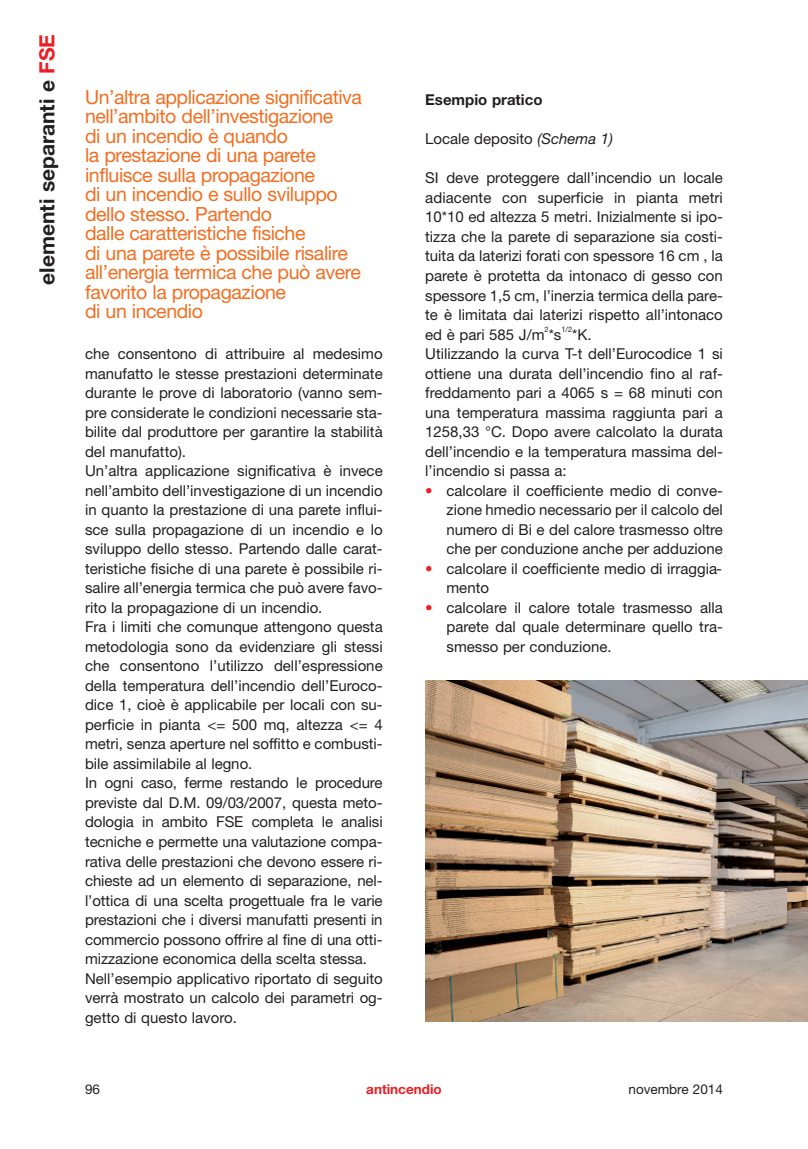
<style>
.page{position:relative;width:808px;height:1149px;background:#fff}
.page>*{position:absolute;margin:0;border:0;box-sizing:border-box;transform-origin:0 0}
.t1{font:700 21px "Helvetica Neue";color:#231f20}
.t2{font:19.5px/19.5px "Helvetica Neue";letter-spacing:-.02em;color:#f36e21}
.t3{font:15px/19.5px "Helvetica Neue";color:#231f20}
.t4{font:700 15px "Helvetica Neue";color:#231f20}
.t5{font:13.5px "Helvetica Neue";color:#231f20}
.t6{font:700 13.5px "Helvetica Neue";color:#ee1d23}
.t7{font:7.5px "Helvetica Neue";color:#231f20}
.s1{color:#ee1d23}
.s2{font-style:italic}
</style>
<div class="page">
<img style="left:425px;top:680px;width:383px;height:340px">
<h1 class="t1" style="left:34px;top:285px;width:252px;rotate:-90deg">elementi separanti e <span class="s1">FSE</span></h1>
<p class="t2" style="left:85px;top:87px;width:279px">Un’altra applicazione significativa nell’ambito dell’investigazione<br>di un incendio è quando<br>la prestazione di una parete influisce sulla propagazione<br>di un incendio e sullo sviluppo dello stesso. Partendo<br>dalle caratteristiche fisiche<br>di una parete è possibile risalire all’energia termica che può avere favorito la propagazione<br>di un incendio</p>
<p class="t3" style="left:85px;top:343px;width:299px">che consentono di attribuire al medesimo manufatto le stesse prestazioni determinate durante le prove di laboratorio (vanno sem&shy;pre considerate le condizioni necessarie sta&shy;bilite dal produttore per garantire la stabilità del manufatto).<br>Un’altra applicazione significativa è invece nell’ambito dell’investigazione di un incendio in quanto la prestazione di una parete influi&shy;sce sulla propagazione di un incendio e lo sviluppo dello stesso. Partendo dalle carat&shy;teristiche fisiche di una parete è possibile ri&shy;salire all’energia termica che può avere favo&shy;rito la propagazione di un incendio.<br>Fra i limiti che comunque attengono questa metodologia sono da evidenziare gli stessi che consentono l’utilizzo dell’espressione della temperatura dell’incendio dell’Euroco&shy;dice 1, cioè è applicabile per locali con su&shy;perficie in pianta &lt;= 500 mq, altezza &lt;= 4 metri, senza aperture nel soffitto e combusti&shy;bile assimilabile al legno.<br>In ogni caso, ferme restando le procedure previste dal D.M. 09/03/2007, questa meto&shy;dologia in ambito FSE completa le analisi tecniche e permette una valutazione compa&shy;rativa delle prestazioni che devono essere ri&shy;chieste ad un elemento di separazione, nel&shy;l’ottica di una scelta progettuale fra le varie prestazioni che i diversi manufatti presenti in commercio possono offrire al fine di una otti&shy;mizzazione economica della scelta stessa.<br>Nell’esempio applicativo riportato di seguito verrà mostrato un calcolo dei parametri og&shy;getto di questo lavoro.</p>
<p class="t4" style="left:425px;top:91px;width:119px">Esempio pratico</p>
<p class="t3" style="left:425px;top:129px;width:189px">Locale deposito <span class="s2">(Schema 1)</span></p>
<p class="t3" style="left:425px;top:168px;width:299px;text-align:justify">SI deve proteggere dall’incendio un locale adiacente con superficie in pianta metri 10*10 ed altezza 5 metri. Inizialmente si ipo&shy;tizza che la parete di separazione sia costi&shy;tuita da laterizi forati con spessore 16 cm , la parete è protetta da intonaco di gesso con spessore 1,5 cm, l’inerzia termica della pare&shy;te è limitata dai laterizi rispetto all’intonaco ed è pari 585 J/m *s</p>
<p class="t7" style="left:544px;top:325px;width:6px">2</p>
<p class="t7" style="left:561px;top:325px;width:12px">1/2</p>
<p class="t3" style="left:425px;top:324px;width:299px;text-indent:147px">*K.<br>Utilizzando la curva T-t dell’Eurocodice 1 si ottiene una durata dell’incendio fino al raf&shy;freddamento pari a 4065 s = 68 minuti con una temperatura massima raggiunta pari a 1258,33 °C. Dopo avere calcolato la durata dell’incendio e la temperatura massima del&shy;l’incendio si passa a:</p>
<p class="t3" style="left:446px;top:480px;width:278px;text-align:justify;text-indent:-21px"><span class="s1">•</span> calcolare il coefficiente medio di conve&shy;zione hmedio necessario per il calcolo del numero di Bi e del calore trasmesso oltre che per conduzione anche per adduzione</p>
<p class="t3" style="left:446px;top:558px;width:277px;text-indent:-21px"><span class="s1">•</span> calcolare il coefficiente medio di irraggia&shy;mento</p>
<p class="t3" style="left:446px;top:597px;width:278px;text-align:justify;text-indent:-21px"><span class="s1">•</span> calcolare il calore totale trasmesso alla parete dal quale determinare quello tra&shy;smesso per conduzione.</p>
<p class="t5" style="left:85px;top:1080px;width:17px">96</p>
<p class="t6" style="left:366px;top:1080px;width:77px">antincendio</p>
<p class="t5" style="left:628px;top:1080px;width:96px">novembre 2014</p>
</div>
